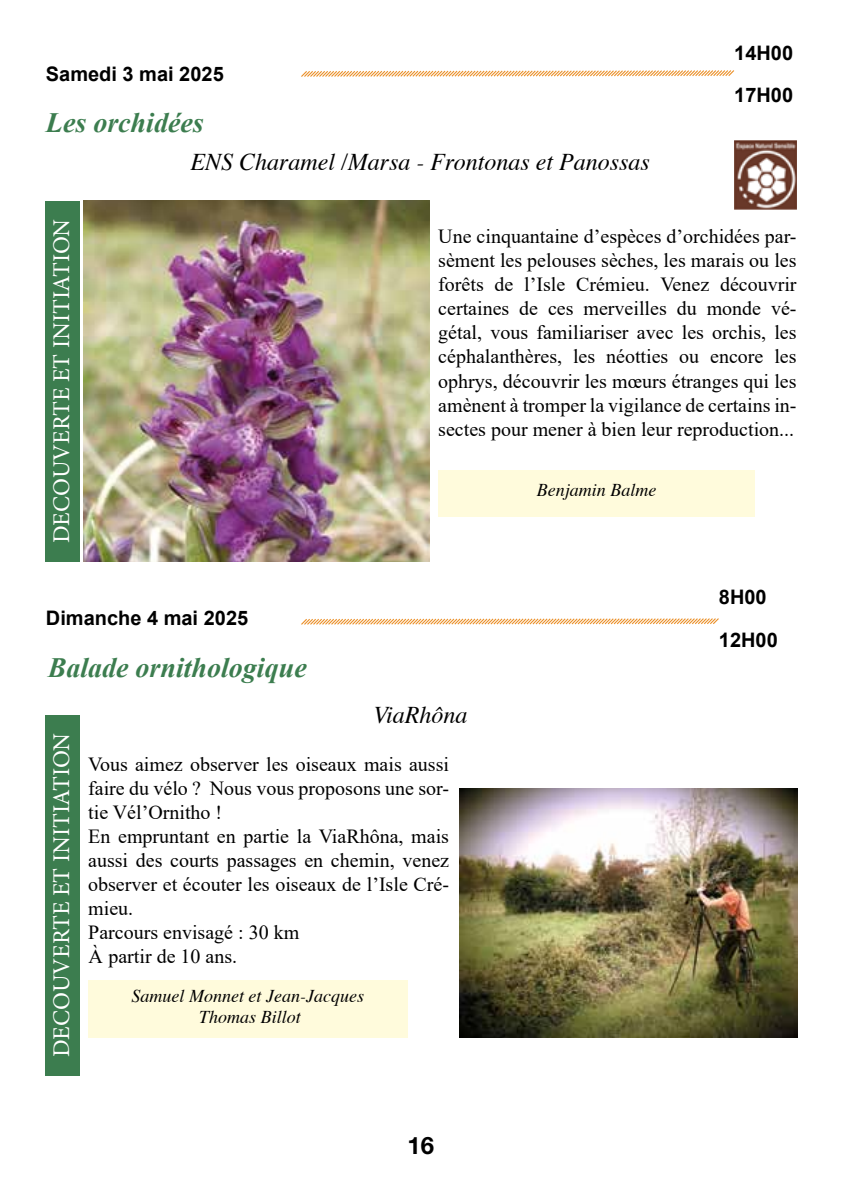
<style>
.page{position:relative;width:842px;height:1191px;background:#fff}
.page>*{position:absolute;margin:0;border:0;box-sizing:border-box;transform-origin:0 0}
.t1{font:italic 700 28px "Times New Roman";color:#3c7d4f}
.t2{font:italic 24px "Times";color:#000}
.t3{font:24px "Minion Pro";color:#fff}
.t4{font:700 24px "Helvetica Neue LT Std";color:#000}
.t5{font:20px/24px "Times New Roman";color:#000;text-align:justify}
.t6{font:700 20px/42.2px "Arial";color:#000}
.t7{font:italic 18px/21.6px "Times";color:#000;text-align:center}
</style>
<div class="page">
<img style="left:83px;top:201px;width:347px;height:360px">
<div style="left:438px;top:470px;width:317px;height:46px;background:#fffbdc"></div>
<svg style="left:301px;top:618px;width:418px;height:7px"></svg>
<div style="left:88px;top:980px;width:319px;height:57px;background:#fffbdc"></div>
<img style="left:459px;top:788px;width:338px;height:249px">
<svg style="left:301px;top:70px;width:434px;height:7px"></svg>
<div style="left:46px;top:714px;width:34px;height:361px;background:#3c7d4f"></div>
<div style="left:46px;top:201px;width:34px;height:360px;background:#3c7d4f"></div>
<img style="left:734px;top:140px;width:63px;height:69px">
<p class="t6" style="left:46px;top:53px;width:179px">Samedi 3 mai 2025</p>
<h1 class="t1" style="left:46px;top:103px;width:159px">Les orchidées</h1>
<p class="t2" style="left:191px;top:141px;width:461px">ENS Charamel /Marsa - Frontonas et Panossas</p>
<p class="t6" style="left:734px;top:32px;width:60px">14H00<br>17H00</p>
<p class="t3" style="left:45px;top:543px;width:326px;rotate:-90deg">DECOUVERTE ET INITIATION</p>
<p class="t6" style="left:46px;top:597px;width:204px">Dimanche 4 mai 2025</p>
<h1 class="t1" style="left:48px;top:648px;width:261px">Balade ornithologique</h1>
<p class="t5" style="left:438px;top:224px;width:360px">Une cinquantaine d’espèces d’orchidées par&shy;sèment les pelouses sèches, les marais ou les forêts de l’Isle Crémieu. Venez découvrir certaines de ces merveilles du monde vé&shy;gétal, vous familiariser avec les orchis, les céphalanthères, les néotties ou encore les ophrys, découvrir les mœurs étranges qui les amènent à tromper la vigilance de certains in&shy;sectes pour mener à bien leur reproduction...</p>
<p class="t2" style="left:373px;top:694px;width:96px">ViaRhôna</p>
<p class="t7" style="left:537px;top:478px;width:121px">Benjamin Balme</p>
<p class="t6" style="left:719px;top:576px;width:60px">8H00<br>12H00</p>
<p class="t3" style="left:45px;top:1057px;width:326px;rotate:-90deg">DECOUVERTE ET INITIATION</p>
<p class="t5" style="left:88px;top:751px;width:362px;text-align:left">Vous aimez observer les oiseaux mais aussi faire du vélo ? Nous vous proposons une sor&shy;tie Vél’Ornitho !<br>En empruntant en partie la ViaRhôna, mais aussi des courts passages en chemin, venez observer et écouter les oiseaux de l’Isle Cré&shy;mieu.<br>Parcours envisagé : 30 km<br>À partir de 10 ans.</p>
<p class="t7" style="left:132px;top:983px;width:234px">Samuel Monnet et Jean-Jacques<br>Thomas Billot</p>
<p class="t4" style="left:407px;top:1130px;width:28px">16</p>
</div>
